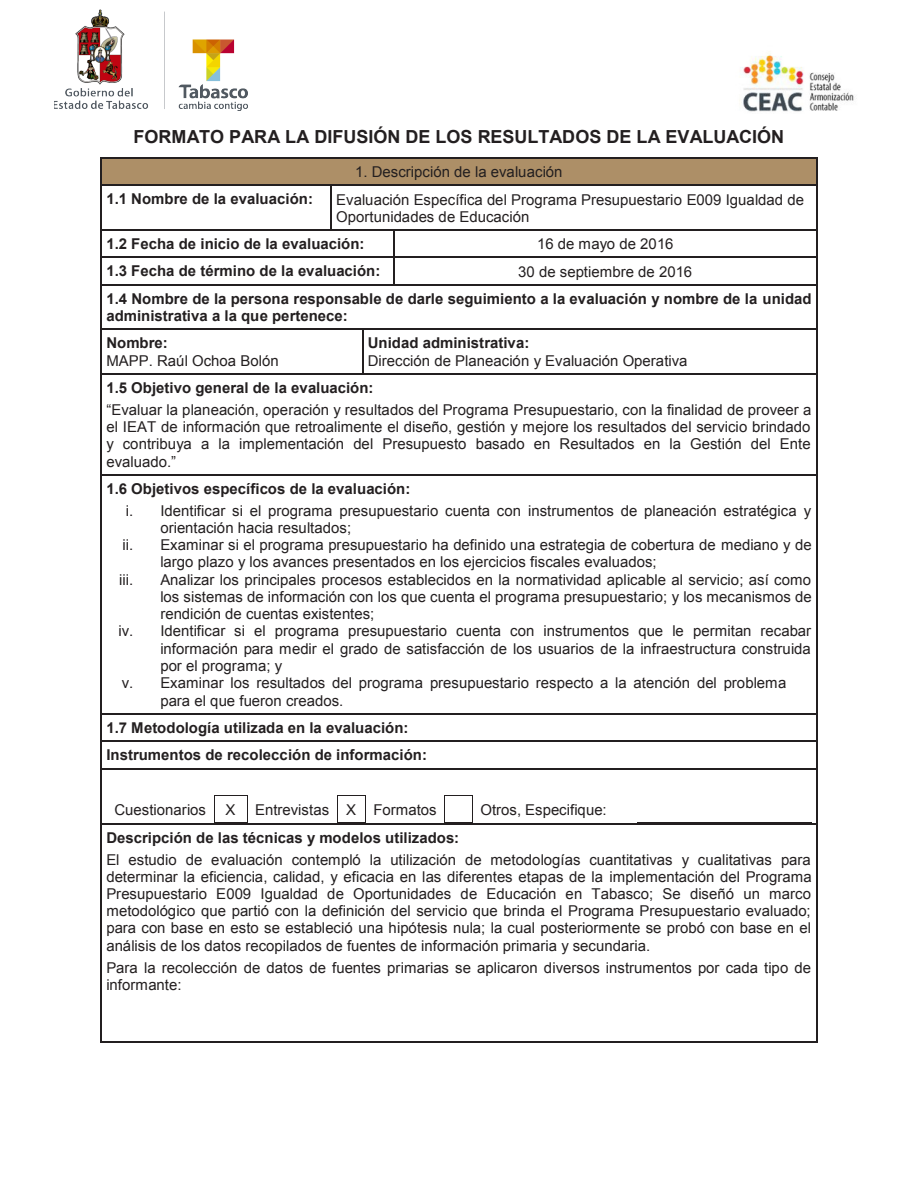
<style>
.page{position:relative;width:918px;height:1188px;background:#fff}
.page>*{position:absolute;margin:0;border:0;box-sizing:border-box;transform-origin:0 0}
.t1{font:700 18px "Arial";color:#231f20}
.t2{font:15px/17.2px "Arial";color:#231f20}
.t3{font:700 15px/27.2px "Arial";color:#231f20}
.t4{font:15px/21.9px "Arial";color:#231f20}
.s1{font-weight:400}
.s2{font-weight:700}
.s3{font-style:inherit}
</style>
<div class="page">
<img style="left:54px;top:10px;width:193px;height:101px">
<img style="left:739px;top:53px;width:115px;height:59px">
<hr style="left:102px;top:159px;width:4px;height:26px;background:#ad8f67">
<hr style="left:812px;top:159px;width:4px;height:26px;background:#ad8f67">
<div style="left:106px;top:159px;width:706px;height:26px;background:#ad8f67"></div>
<hr style="left:102px;top:158px;width:715px;height:1px;background:#231f20">
<svg style="left:101px;top:158px;width:1px;height:28px"></svg>
<hr style="left:102px;top:185px;width:229px;height:1px;background:#231f20">
<hr style="left:332px;top:185px;width:485px;height:1px;background:#231f20">
<svg style="left:817px;top:158px;width:1px;height:28px"></svg>
<hr style="left:101px;top:186px;width:1px;height:44px;background:#231f20">
<hr style="left:331px;top:186px;width:1px;height:44px;background:#231f20">
<hr style="left:817px;top:186px;width:1px;height:44px;background:#231f20">
<hr style="left:102px;top:230px;width:229px;height:1px;background:#231f20">
<hr style="left:332px;top:230px;width:62px;height:1px;background:#231f20">
<hr style="left:395px;top:230px;width:422px;height:1px;background:#231f20">
<hr style="left:102px;top:257px;width:292px;height:1px;background:#231f20">
<hr style="left:395px;top:257px;width:422px;height:1px;background:#231f20">
<svg style="left:101px;top:230px;width:1px;height:55px"></svg>
<hr style="left:102px;top:284px;width:292px;height:1px;background:#231f20">
<svg style="left:394px;top:230px;width:1px;height:55px"></svg>
<hr style="left:395px;top:284px;width:422px;height:1px;background:#231f20">
<svg style="left:817px;top:230px;width:1px;height:55px"></svg>
<hr style="left:101px;top:285px;width:1px;height:44px;background:#231f20">
<hr style="left:817px;top:285px;width:1px;height:44px;background:#231f20">
<hr style="left:102px;top:329px;width:260px;height:1px;background:#231f20">
<hr style="left:363px;top:329px;width:454px;height:1px;background:#231f20">
<hr style="left:101px;top:330px;width:1px;height:44px;background:#231f20">
<hr style="left:362px;top:330px;width:1px;height:44px;background:#231f20">
<hr style="left:817px;top:330px;width:1px;height:44px;background:#231f20">
<hr style="left:102px;top:374px;width:260px;height:1px;background:#231f20">
<hr style="left:363px;top:374px;width:454px;height:1px;background:#231f20">
<hr style="left:101px;top:375px;width:1px;height:100px;background:#231f20">
<hr style="left:817px;top:375px;width:1px;height:100px;background:#231f20">
<hr style="left:102px;top:475px;width:715px;height:1px;background:#231f20">
<hr style="left:101px;top:476px;width:1px;height:237px;background:#231f20">
<hr style="left:817px;top:476px;width:1px;height:237px;background:#231f20">
<hr style="left:102px;top:713px;width:715px;height:2px;background:#231f20">
<hr style="left:102px;top:741px;width:715px;height:1px;background:#231f20">
<hr style="left:215px;top:796px;width:32px;height:1px;background:#231f20">
<svg style="left:214px;top:796px;width:1px;height:27px"></svg>
<svg style="left:247px;top:796px;width:1px;height:27px"></svg>
<svg style="left:337px;top:796px;width:29px;height:27px"></svg>
<svg style="left:445px;top:796px;width:28px;height:27px"></svg>
<svg style="left:101px;top:713px;width:1px;height:56px"></svg>
<hr style="left:102px;top:768px;width:715px;height:1px;background:#231f20">
<svg style="left:817px;top:713px;width:1px;height:56px"></svg>
<hr style="left:101px;top:769px;width:1px;height:54px;background:#231f20">
<hr style="left:817px;top:769px;width:1px;height:54px;background:#231f20">
<hr style="left:102px;top:823px;width:715px;height:1px;background:#231f20">
<hr style="left:101px;top:824px;width:1px;height:217px;background:#231f20">
<hr style="left:102px;top:1041px;width:715px;height:1px;background:#231f20">
<hr style="left:817px;top:824px;width:1px;height:217px;background:#231f20">
<p class="t1" style="left:133px;top:124px;width:652px">FORMATO PARA LA DIFUSIÓN DE LOS RESULTADOS DE LA EVALUACIÓN</p>
<p class="t2" style="left:355px;top:163px;width:209px">1. Descripción de la evaluación</p>
<p class="t3" style="left:106px;top:186px;width:208px">1.1 Nombre de la evaluación:</p>
<p class="t2" style="left:336px;top:191px;width:469px">Evaluación Específica del Programa Presupuestario E009 Igualdad de<br>Oportunidades de Educación</p>
<p class="t3" style="left:106px;top:230px;width:260px">1.2 Fecha de inicio de la evaluación:</p>
<p class="t2" style="left:537px;top:235px;width:138px">16 de mayo de 2016</p>
<p class="t3" style="left:106px;top:258px;width:275px">1.3 Fecha de término de la evaluación:</p>
<p class="t3" style="left:106px;top:258px;width:707px;text-indent:412px"><span class="s1">30 de septiembre de 2016<br></span>1.4 Nombre de la persona responsable de darle seguimiento a la evaluación y nombre de la unidad</p>
<p class="t3" style="left:106px;top:302px;width:243px;line-height:27.6px">administrativa a la que pertenece:<br>Nombre:</p>
<p class="t2" style="left:106px;top:352px;width:174px">MAPP. Raúl Ochoa Bolón</p>
<p class="t2" style="left:368px;top:334px;width:321px"><span class="s2">Unidad administrativa:<br></span>Dirección de Planeación y Evaluación Operativa</p>
<p class="t4" style="left:106px;top:377px;width:707px"><span class="s2">1.5 Objetivo general de la evaluación:<br></span>“Evaluar la planeación, operación y resultados del Programa <span class="s3">Presupuestario, con la finalidad de proveer a</span></p>
<p class="t2" style="left:106px;top:418px;width:706px;text-align:justify">el IEAT de información que retroalimente el diseño, gestión y mejore los resultados del servicio brindado y contribuya a la implementación del Presupuesto basado en Resultados en la Gestión del Ente <span class="s3">evaluado.”</span></p>
<p class="t2" style="left:126px;top:478px;width:687px;line-height:21.9px;text-indent:-19px"><span class="s2">1.6 Objetivos específicos de la evaluación:<br></span>i. Identificar si el programa presupuestario cuenta con instrumentos de planeación estratégica y</p>
<p class="t2" style="left:160px;top:519px;width:192px">orientación hacia resultados;</p>
<p class="t2" style="left:123px;top:536px;width:691px">ii. Examinar si el programa presupuestario ha definido una estrategia de cobertura de mediano y de</p>
<p class="t2" style="left:160px;top:553px;width:498px">largo plazo y los avances presentados en los ejercicios fiscales evaluados;</p>
<p class="t2" style="left:119px;top:571px;width:16px">iii.</p>
<p class="t2" style="left:160px;top:571px;width:652px">Analizar los principales procesos establecidos en la normatividad aplicable al servicio; así como</p>
<p class="t2" style="left:160px;top:588px;width:653px">los sistemas de información con los que cuenta el programa presupuestario; y los mecanismos de</p>
<p class="t2" style="left:160px;top:605px;width:216px">rendición de cuentas existentes;</p>
<p class="t2" style="left:118px;top:622px;width:694px">iv. Identificar si el programa presupuestario cuenta con instrumentos que le permitan recabar</p>
<p class="t2" style="left:160px;top:640px;width:652px">información para medir el grado de satisfacción de los usuarios de la infraestructura construida</p>
<p class="t2" style="left:160px;top:657px;width:123px">por el programa; y</p>
<p class="t2" style="left:122px;top:674px;width:666px">v. Examinar los resultados del programa presupuestario respecto a la atención del problema</p>
<p class="t2" style="left:160px;top:692px;width:185px">para el que fueron creados.</p>
<p class="t3" style="left:106px;top:714px;width:322px">1.7 Metodología utilizada en la evaluación:<br>Instrumentos de recolección de información:</p>
<p class="t2" style="left:115px;top:801px;width:93px">Cuestionarios</p>
<p class="t2" style="left:225px;top:801px;width:11px">X</p>
<p class="t2" style="left:255px;top:801px;width:183px">Entrevistas X Formatos</p>
<p class="t2" style="left:480px;top:801px;width:128px">Otros, Especifique:</p>
<p class="t2" style="left:106px;top:826px;width:706px;line-height:21.9px"><span class="s2">Descripción de las técnicas y modelos utilizados:<br></span>El estudio de evaluación contempló la utilización de metodologías cuantitativas y cualitativas para</p>
<p class="t2" style="left:106px;top:868px;width:707px;text-align:justify">determinar la eficiencia, calidad, y eficacia en las diferentes etapas de la implementación del Programa Presupuestario E009 Igualdad de Oportunidades de Educación en Tabasco; Se diseñó un marco metodológico que partió con la definición del servicio que brinda el Programa Presupuestario evaluado; para con base en esto se estableció una hipótesis nula; la cual posteriormente se probó con base en el análisis de los datos recopilados de fuentes de información primaria y secundaria.</p>
<p class="t2" style="left:106px;top:959px;width:706px">Para la recolección de datos de fuentes primarias se aplicaron diversos instrumentos por cada tipo de informante:</p>
</div>
